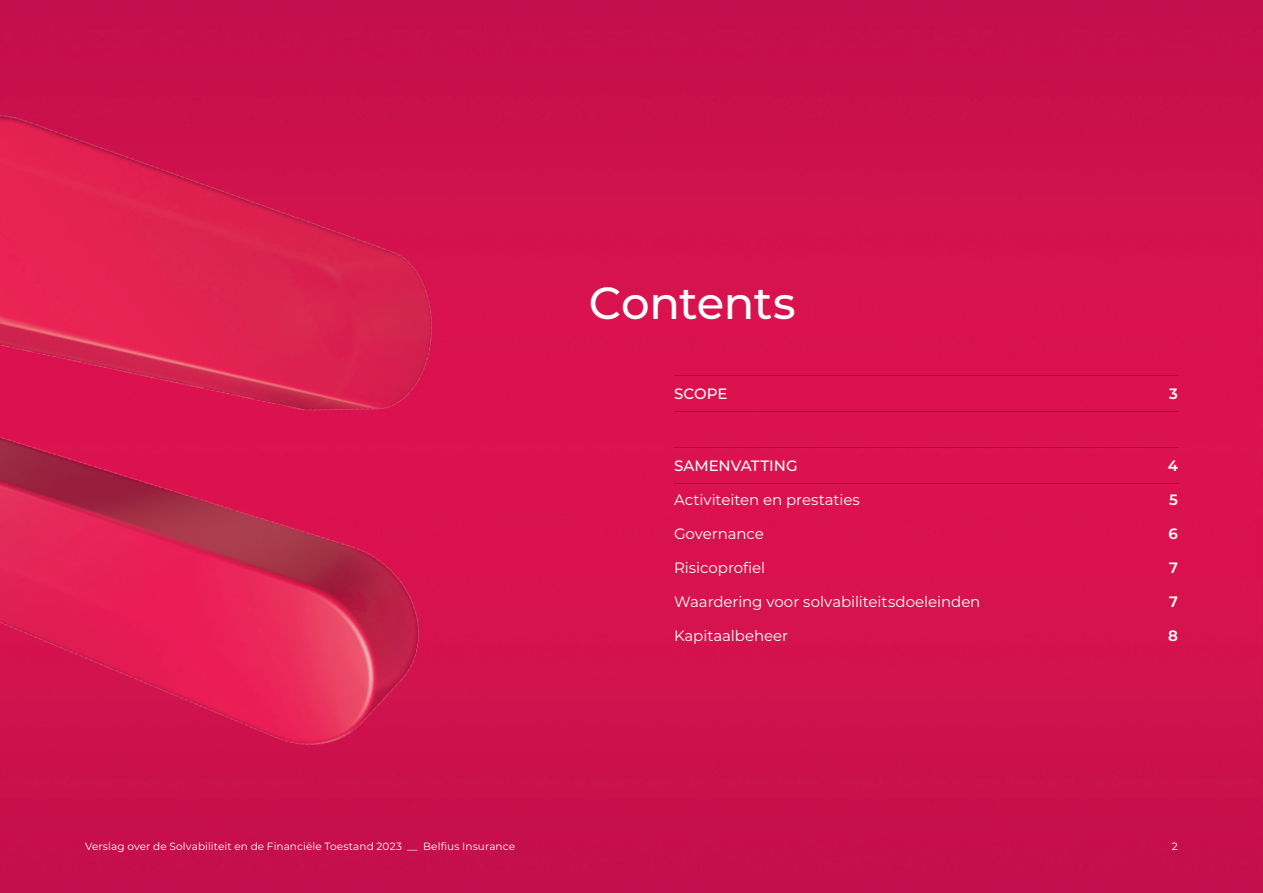
<style>
.page{position:relative;width:1263px;height:893px;background:#fff}
.page>*{position:absolute;margin:0;border:0;box-sizing:border-box;transform-origin:0 0}
.t1{font:500 45px "Belfius 21";letter-spacing:-.01em;color:#fff}
.t2{font:15px "Belfius 21";letter-spacing:-.005em;color:#fff}
.t3{font:500 15px "Belfius 21";color:#fff}
.t4{font:700 15px "Belfius 21";color:#fff}
.t5{font:10.5px "Belfius 21";letter-spacing:.01em;color:#fff}
</style>
<div class="page">
<img style="left:0;top:0;width:1263px;height:893px">
<img style="left:0;top:108px;width:438px;height:638px">
<hr style="left:674px;top:375px;width:504px;height:1px;background:#8d193d">
<hr style="left:674px;top:411px;width:504px;height:1px;background:#8d193d">
<hr style="left:674px;top:447px;width:504px;height:1px;background:#8d193d">
<hr style="left:674px;top:483px;width:504px;height:1px;background:#8d193d">
<h1 class="t1" style="left:589px;top:275px;width:208px">Contents</h1>
<p class="t3" style="left:674px;top:384px;width:55px">SCOPE</p>
<p class="t4" style="left:1169px;top:384px;width:10px">3</p>
<p class="t3" style="left:674px;top:456px;width:125px">SAMENVATTING</p>
<p class="t4" style="left:1168px;top:456px;width:12px">4</p>
<p class="t2" style="left:674px;top:490px;width:187px">Activiteiten en prestaties</p>
<p class="t4" style="left:1169px;top:490px;width:10px">5</p>
<p class="t2" style="left:674px;top:524px;width:91px">Governance</p>
<p class="t4" style="left:1168px;top:524px;width:11px">6</p>
<p class="t2" style="left:674px;top:558px;width:93px">Risicoprofiel</p>
<p class="t4" style="left:1169px;top:558px;width:11px">7</p>
<p class="t2" style="left:674px;top:592px;width:308px">Waardering voor solvabiliteitsdoeleinden</p>
<p class="t4" style="left:1169px;top:592px;width:11px">7</p>
<p class="t2" style="left:674px;top:626px;width:116px">Kapitaalbeheer</p>
<p class="t4" style="left:1168px;top:626px;width:11px">8</p>
<p class="t5" style="left:85px;top:840px;width:432px">Verslag over de Solvabiliteit en de Financiële Toestand 2023 — Belfius Insurance</p>
<p class="t5" style="left:1172px;top:840px;width:7px">2</p>
</div>
